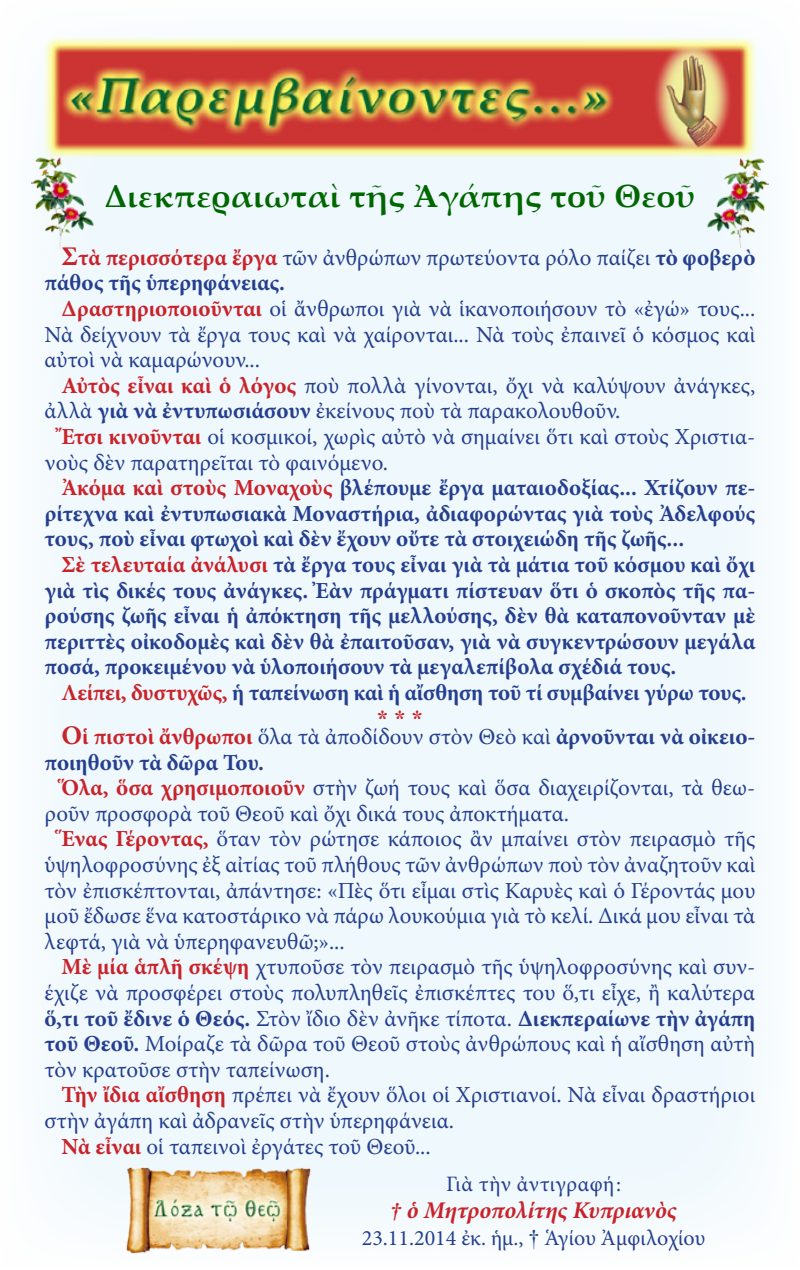
<style>
.page{position:relative;width:800px;height:1270px;background:#fff}
.page>*{position:absolute;margin:0;border:0;box-sizing:border-box;transform-origin:0 0}
.t1{font:700 32px "Palatino Linotype";letter-spacing:.01em;color:#060}
.t2{font:italic 700 24px "Minion Pro";letter-spacing:-.01em;color:#c8232a}
.t3{font:23px/25.6px "Minion Pro";color:#253f8e}
.t4{font:700 23px/25.6px "Minion Pro";color:#253f8e;text-align:justify}
.t5{font:23px "CTOS New Times Bold Test 1";color:#c8232a}
.t6{font:22px "Minion Pro";color:#253f8e}
.t7{font:22px "Minion Pro";letter-spacing:.02em;color:#253f8e}
.s1{font-weight:700;font-size:27px;color:#c8232a}
.s2{font-weight:700;color:#c8232a}
.s3{font-weight:700}
.s4{color:#c8232a}
.s5{font-size:27px;color:#c8232a}
.s6{font-weight:400}
.s7{font-family:"CTOS New Times Roman Test 1"}
</style>
<div class="page">
<div style="left:1px;top:1px;width:798px;height:1268px;background:#eef8fd"></div>
<img style="left:45px;top:38px;width:710px;height:119px">
<img style="left:122px;top:1167px;width:193px;height:93px">
<img style="left:704px;top:156px;width:64px;height:92px">
<img style="left:32px;top:155px;width:64px;height:94px">
<h1 class="t1" style="left:105px;top:174px;width:592px">Διεκπεραιωταὶ τῆς Ἀγάπης τοῦ Θεοῦ</h1>
<p class="t3" style="left:45px;top:245px;width:712px;text-indent:17px"><span class="s1">Σ</span><span class="s2">τὰ περισσότερα ἔργα</span> τῶν ἀνθρώπων πρωτεύοντα ρόλο παίζει <span class="s3">τὸ φοβερὸ πάθος τῆς ὑπερηφάνειας.</span></p>
<p class="t3" style="left:45px;top:296px;width:712px;text-align:justify;text-indent:17px"><span class="s2">Δραστηριοποιοῦνται</span> οἱ ἄνθρωποι γιὰ νὰ ἱκανοποιήσουν τὸ «ἐγώ» τους...<br>Νὰ δείχνουν τὰ ἔργα τους καὶ νὰ χαίρονται... Νὰ τοὺς ἐπαινεῖ ὁ κόσμος καὶ αὐτοὶ νὰ καμαρώνουν...</p>
<p class="t3" style="left:45px;top:373px;width:712px;text-indent:17px"><span class="s2">Αὐτὸς εἶναι καὶ ὁ λόγος</span> ποὺ πολλὰ γίνονται, ὄχι νὰ καλύψουν ἀνάγκες, ἀλλὰ <span class="s3">γιὰ νὰ ἐντυπωσιάσουν</span> ἐκείνους ποὺ τὰ παρακολουθοῦν.</p>
<p class="t3" style="left:45px;top:424px;width:712px;text-indent:17px"><span class="s2">Ἔτσι κινοῦνται</span> οἱ κοσμικοί, χωρὶς αὐτὸ νὰ σημαίνει ὅτι καὶ στοὺς Χριστια&shy;νοὺς δὲν παρατηρεῖται τὸ φαινόμενο.</p>
<p class="t4" style="left:45px;top:475px;width:712px;text-indent:17px"><span class="s4">Ἀκόμα καὶ στοὺς Μοναχοὺς</span> βλέπουμε ἔργα ματαιοδοξίας... Χτίζουν πε&shy;ρίτεχνα καὶ ἐντυπωσιακὰ Μοναστήρια, ἀδιαφορώντας γιὰ τοὺς Ἀδελφούς τους, ποὺ εἶναι φτωχοὶ καὶ δὲν ἔχουν οὔτε τὰ στοιχειώδη τῆς ζωῆς...</p>
<p class="t4" style="left:45px;top:552px;width:712px;text-indent:17px"><span class="s4">Σὲ τελευταία ἀνάλυσι</span> τὰ ἔργα τους εἶναι γιὰ τὰ μάτια τοῦ κόσμου καὶ ὄχι γιὰ τὶς δικές τους ἀνάγκες. Ἐὰν πράγματι πίστευαν ὅτι ὁ σκοπὸς τῆς πα&shy;ρούσης ζωῆς εἶναι ἡ ἀπόκτηση τῆς μελλούσης, δὲν θὰ καταπονοῦνταν μὲ περιττὲς οἰκοδομὲς καὶ δὲν θὰ ἐπαιτοῦσαν, γιὰ νὰ συγκεντρώσουν μεγάλα ποσά, προκειμένου νὰ ὑλοποιήσουν τὰ μεγαλεπίβολα σχέδιά τους.</p>
<p class="t4" style="left:62px;top:680px;width:687px"><span class="s4">Λείπει, δυστυχῶς,</span> ἡ ταπείνωση καὶ ἡ αἴσθηση τοῦ τί συμβαίνει γύρω τους.</p>
<p class="t5" style="left:377px;top:706px;width:47px">* * *</p>
<p class="t4" style="left:45px;top:724px;width:712px;text-indent:17px"><span class="s5">Ο</span><span class="s4">ἱ πιστοὶ ἄνθρωποι</span> <span class="s6">ὅλα τὰ ἀποδίδουν στὸν Θεὸ καὶ</span> ἀρνοῦνται νὰ οἰκειο&shy;ποιηθοῦν τὰ δῶρα Του.</p>
<p class="t3" style="left:45px;top:775px;width:712px;text-indent:17px"><span class="s2">Ὅλα, ὅσα χρησιμοποιοῦν</span> στὴν ζωή τους καὶ ὅσα διαχειρίζονται, τὰ θεω&shy;ροῦν προσφορὰ τοῦ Θεοῦ καὶ ὄχι δικά τους ἀποκτήματα.</p>
<p class="t3" style="left:45px;top:826px;width:712px;text-align:justify;text-indent:17px"><span class="s2">Ἕνας Γέροντας,</span> ὅταν τὸν ρώτησε κάποιος ἂν μπαίνει στὸν πειρασμὸ τῆς ὑψηλοφροσύνης ἐξ αἰτίας τοῦ πλήθους τῶν ἀνθρώπων ποὺ τὸν ἀναζητοῦν καὶ τὸν ἐπισκέπτονται, ἀπάντησε: «Πὲς ὅτι εἶμαι στὶς Καρυὲς καὶ ὁ Γέροντάς μου μοῦ ἔδωσε ἕνα κατοστάρικο νὰ πάρω λουκούμια γιὰ τὸ κελί. Δικά μου εἶναι τὰ λεφτά, γιὰ νὰ ὑπερηφανευθῶ;»...</p>
<p class="t3" style="left:45px;top:954px;width:712px;text-align:justify;text-indent:17px"><span class="s2">Μὲ μία ἁπλῆ σκέψη</span> χτυποῦσε τὸν πειρασμὸ τῆς ὑψηλοφροσύνης καὶ συν&shy;έχιζε νὰ προσφέρει στοὺς πολυπληθεῖς ἐπισκέπτες του ὅ,τι εἶχε, ἢ καλύτερα <span class="s3">ὅ,τι τοῦ ἔδινε ὁ Θεός.</span> Στὸν ἴδιο δὲν ἀνῆκε τίποτα. <span class="s3">Διεκπεραίωνε τὴν ἀγάπη τοῦ Θεοῦ.</span> Μοίραζε τὰ δῶρα τοῦ Θεοῦ στοὺς ἀνθρώπους καὶ ἡ αἴσθηση αὐτὴ τὸν κρατοῦσε στὴν ταπείνωση.</p>
<p class="t3" style="left:62px;top:1082px;width:695px"><span class="s2">Τὴν ἴδια αἴσθηση</span> πρέπει νὰ ἔχουν ὅλοι οἱ Χριστιανοί. Νὰ εἶναι δραστήριοι</p>
<p class="t3" style="left:45px;top:1108px;width:411px">στὴν ἀγάπη καὶ ἀδρανεῖς στὴν ὑπερηφάνεια.</p>
<p class="t3" style="left:62px;top:1134px;width:371px"><span class="s2">Νὰ εἶναι</span> οἱ ταπεινοὶ ἐργάτες τοῦ Θεοῦ...</p>
<p class="t7" style="left:446px;top:1170px;width:176px">Γιὰ τὴν ἀντιγραφή:</p>
<p class="t2" style="left:390px;top:1193px;width:288px">† ὁ Μητροπολίτης Κυπριανὸς</p>
<p class="t6" style="left:362px;top:1223px;width:345px">23.11.2014 ἐκ. ἡμ., <span class="s7">†</span> Ἁγίου Ἀμφιλοχίου</p>
</div>
